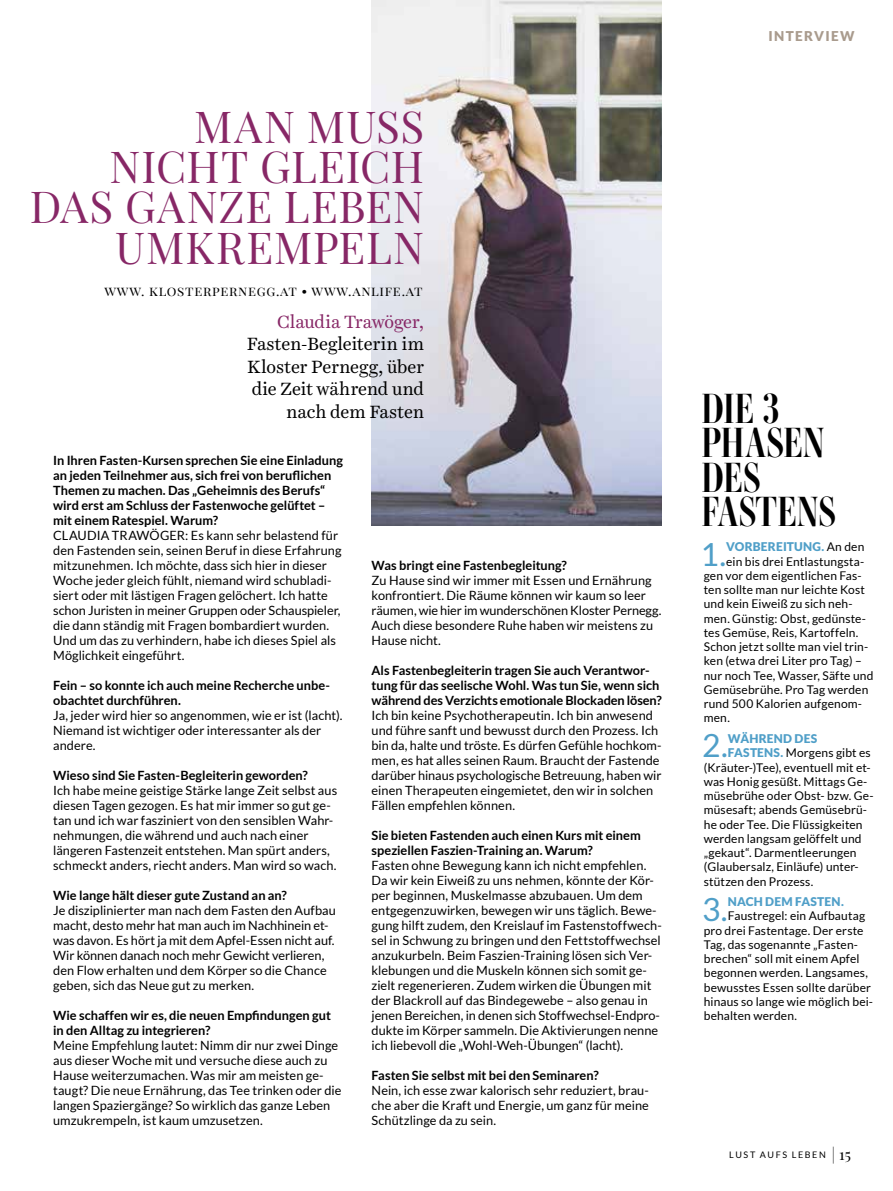
<style>
.page{position:relative;width:893px;height:1191px;background:#fff}
.page>*{position:absolute;margin:0;border:0;box-sizing:border-box;transform-origin:0 0}
.t1{font:43.95px/40.3px "Playfair Display";letter-spacing:.02em;color:#872766;text-align:right}
.t2{font:600 41.4px/34px "Ambroise Firmin";color:#000}
.t3{font:31.95px "Lato";color:#509fc8}
.t4{font:18px/22.5px "Harriet Text";letter-spacing:-.005em;color:#000;text-align:right}
.t5{font:18px "Harriet Text";letter-spacing:-.005em;color:#872766}
.t6{font:13.5px "Playfair Display SC";letter-spacing:.05em;color:#000}
.t7{font:900 13.5px "Lato";letter-spacing:.1em;color:#a99b8d}
.t8{font:12.75px/15px "Lato";letter-spacing:.005em;color:#000}
.t9{font:700 12.75px/15px "Lato";color:#000}
.t10{font:12px/14.2px "Lato";letter-spacing:.01em;color:#000}
.t11{font:900 12px "Lato";letter-spacing:.02em;color:#509fc8}
.t12{font:9px "Lato";letter-spacing:.175em;color:#000}
.s1{font-weight:400;color:#000}
.s2{font-weight:900;color:#509fc8}
.s3{font-family:"Benton Sans";font-weight:100;font-size:18px}
.s4{font-family:"Playfair Display";font-size:15px}
</style>
<div class="page">
<img style="left:372px;top:0;width:290px;height:525px">
<h1 class="t1" style="left:30px;top:106px;width:396px">MAN MUSS<br>NICHT GLEICH<br>DAS GANZE LEBEN<br>UMKREMPELN</h1>
<p class="t6" style="left:104px;top:283px;width:320px">WWW. KLOSTERPERNEGG.AT • WWW.ANLIFE.AT</p>
<h3 class="t5" style="left:277px;top:309px;width:148px">Claudia Trawöger,</h3>
<h3 class="t4" style="left:247px;top:332px;width:179px">Fasten--Begleiterin im<br>Kloster Pernegg, über die Zeit während und nach dem Fasten</h3>
<p class="t9" style="left:53px;top:452px;width:291px">In Ihren Fasten-Kursen sprechen Sie eine Einladung an jeden Teilnehmer aus, sich frei von berufichen Themen zu machen. Das „Geheimnis des Berufs“ wird erst am Schluss der Fastenwoche gelüftet – mit einem Ratespiel. Warum?</p>
<p class="t8" style="left:53px;top:527px;width:290px">CLAUDIA TRAWÖGER: Es kann sehr belastend für den Fastenden sein, seinen Beruf in diese Erfahrung mitzunehmen. Ich möchte, dass sich hier in dieser Woche jeder gleich fühlt, niemand wird schubladi&shy;siert oder mit lästigen Fragen gelöchert. Ich hatte schon Juristen in meiner Gruppen oder Schauspieler, die dann ständig mit Fragen bombardiert wurden.<br>Und um das zu verhindern, habe ich dieses Spiel als Möglichkeit eingeführt.</p>
<p class="t9" style="left:53px;top:677px;width:278px">Fein – so konnte ich auch meine Recherche unbe&shy;obachtet durchführen.</p>
<p class="t8" style="left:53px;top:707px;width:291px">Ja, jeder wird hier so angenommen, wie er ist (lacht).<br>Niemand ist wichtiger oder interessanter als der andere.</p>
<p class="t9" style="left:53px;top:767px;width:256px">Wieso sind Sie Fasten-Begleiterin geworden?</p>
<p class="t8" style="left:53px;top:782px;width:286px">Ich habe meine geistige Stärke lange Zeit selbst aus diesen Tagen gezogen. Es hat mir immer so gut ge&shy;tan und ich war fasziniert von den sensiblen Wahr&shy;nehmungen, die während und auch nach einer längeren Fastenzeit entstehen. Man spürt anders, schmeckt anders, riecht anders. Man wird so wach.</p>
<p class="t9" style="left:53px;top:887px;width:235px">Wie lange hält dieser gute Zustand an an?</p>
<p class="t8" style="left:53px;top:902px;width:284px">Je disziplinierter man nach dem Fasten den Aufbau macht, desto mehr hat man auch im Nachhinein et&shy;was davon. Es hört ja mit dem Apfel-Essen nicht auf.<br>Wir können danach noch mehr Gewicht verlieren, den Flow erhalten und dem Körper so die Chance geben, sich das Neue gut zu merken.</p>
<p class="t9" style="left:53px;top:1007px;width:279px">Wie schaffen wir es, die neuen Empfindungen gut in den Alltag zu integrieren?</p>
<p class="t8" style="left:53px;top:1037px;width:290px">Meine Empfehlung lautet: Nimm dir nur zwei Dinge aus dieser Woche mit und versuche diese auch zu Hause weiterzumachen. Was mir am meisten ge&shy;taugt? Die neue Ernährung, das Tee trinken oder die langen Spaziergänge? So wirklich das ganze Leben umzukrempeln, ist kaum umzusetzen.</p>
<p class="t9" style="left:372px;top:557px;width:197px">Was bringt eine Fastenbegleitung?</p>
<p class="t8" style="left:372px;top:573px;width:291px">Zu Hause sind wir immer mit Essen und Ernährung konfrontiert. Die Räume können wir kaum so leer räumen, wie hier im wunderschönen Kloster Pernegg.<br>Auch diese besondere Ruhe haben wir meistens zu Hause nicht.</p>
<p class="t9" style="left:372px;top:662px;width:292px">Als Fastenbegleiterin tragen Sie auch Verantwor&shy;tung für das seelische Wohl. Was tun Sie, wenn sich während des Verzichts emotionale Blockaden lösen?</p>
<p class="t8" style="left:372px;top:708px;width:292px">Ich bin keine Psychotherapeutin. Ich bin anwesend und führe sanft und bewusst durch den Prozess. Ich bin da, halte und tröste. Es dürfen Gefühle hochkom&shy;men, es hat alles seinen Raum. Braucht der Fastende darüber hinaus psychologische Betreuung, haben wir einen Therapeuten eingemietet, den wir in solchen Fällen empfehlen können.</p>
<p class="t9" style="left:372px;top:827px;width:271px">Sie bieten Fastenden auch einen Kurs mit einem speziellen Faszien-Training an. Warum?</p>
<p class="t8" style="left:372px;top:858px;width:292px">Fasten ohne Bewegung kann ich nicht empfehlen.<br>Da wir kein Eiweiß zu uns nehmen, könnte der Kör&shy;per beginnen, Muskelmasse abzubauen. Um dem entgegenzuwirken, bewegen wir uns täglich. Bewe&shy;gung hilft zudem, den Kreislauf im Fastenstoffwech&shy;sel in Schwung zu bringen und den Fettstoffwechsel anzukurbeln. Beim Faszien-Training lösen sich Ver&shy;klebungen und die Muskeln können sich somit ge&shy;zielt regenerieren. Zudem wirken die Übungen mit der Blackroll auf das Bindegewebe – also genau in jenen Bereichen, in denen sich Stoffwechsel-Endpro&shy;dukte im Körper sammeln. Die Aktivierungen nenne ich liebevoll die „Wohl-Weh-Übungen“ (lacht).</p>
<p class="t9" style="left:372px;top:1067px;width:229px">Fasten Sie selbst mit bei den Seminaren?</p>
<p class="t8" style="left:372px;top:1082px;width:279px;text-align:justify">Nein, ich esse zwar kalorisch sehr reduziert, brau&shy;che aber die Kraft und Energie, um ganz für meine Schützlinge da zu sein.</p>
<p class="t7" style="left:768px;top:28px;width:88px">INTERVIEW</p>
<h2 class="t2" style="left:702px;top:392px;width:136px">DIE 3<br>PHASEN<br>DES<br>FASTENS</h2>
<h3 class="t3" style="left:700px;top:536px;width:27px">1.</h3>
<p class="t11" style="left:726px;top:540px;width:140px">VORBEREITUNG. <span class="s1">An den</span></p>
<p class="t10" style="left:726px;top:554px;width:140px">ein bis drei Entlastungsta-</p>
<p class="t10" style="left:704px;top:568px;width:159px">gen vor dem eigentlichen Fas-</p>
<p class="t10" style="left:704px;top:582px;width:163px">ten sollte man nur leichte Kost</p>
<p class="t10" style="left:704px;top:597px;width:150px">und kein Eiweiß zu sich neh-</p>
<p class="t10" style="left:704px;top:611px;width:164px">men. Günstig: Obst, gedünste-</p>
<p class="t10" style="left:704px;top:625px;width:156px">tes Gemüse, Reis, Kartoffeln.</p>
<p class="t10" style="left:704px;top:639px;width:166px">Schon jetzt sollte man viel trin-</p>
<p class="t10" style="left:704px;top:654px;width:160px">ken (etwa drei Liter pro Tag) –</p>
<p class="t10" style="left:704px;top:668px;width:171px">nur noch Tee, Wasser, Säfte und</p>
<p class="t10" style="left:704px;top:682px;width:166px">Gemüsebrühe. Pro Tag werden</p>
<p class="t10" style="left:704px;top:696px;width:160px">rund 500 Kalorien aufgenom-</p>
<p class="t10" style="left:704px;top:711px;width:28px">men.</p>
<h3 class="t3" style="left:702px;top:728px;width:27px">2.</h3>
<p class="t11" style="left:728px;top:731px;width:91px">WÄHREND DES</p>
<p class="t10" style="left:728px;top:745px;width:144px"><span class="s2">FASTENS.</span> Morgens gibt es</p>
<p class="t10" style="left:704px;top:760px;width:168px">(Kräuter-)Tee), eventuell mit et-</p>
<p class="t10" style="left:704px;top:774px;width:165px">was Honig gesüßt. Mittags Ge-</p>
<p class="t10" style="left:704px;top:788px;width:171px">müsebrühe oder Obst- bzw. Ge-</p>
<p class="t10" style="left:704px;top:802px;width:165px">müsesaft; abends Gemüsebrü-</p>
<p class="t10" style="left:704px;top:817px;width:160px">he oder Tee. Die Flüssigkeiten</p>
<p class="t10" style="left:704px;top:831px;width:159px">werden langsam gelöffelt und</p>
<p class="t10" style="left:704px;top:845px;width:154px">„gekaut“. Darmentleerungen</p>
<p class="t10" style="left:704px;top:859px;width:156px">(Glaubersalz, Einläufe) unter-</p>
<p class="t10" style="left:704px;top:874px;width:111px">stützen den Prozess.</p>
<h3 class="t3" style="left:702px;top:891px;width:27px">3.</h3>
<p class="t11" style="left:728px;top:894px;width:117px">NACH DEM FASTEN.</p>
<p class="t10" style="left:704px;top:909px;width:171px;text-indent:24px">Faustregel: ein Aufbautag pro drei Fastentage. Der erste<br>Tag, das sogenannte „Fasten&shy;brechen“ soll mit einem Apfel begonnen werden. Langsames, bewusstes Essen sollte darüber hinaus so lange wie möglich bei&shy;behalten werden.</p>
<p class="t12" style="left:729px;top:1150px;width:123px">LUST AUFS LEBEN <span class="s3">|</span><span class="s4">15</span></p>
</div>
